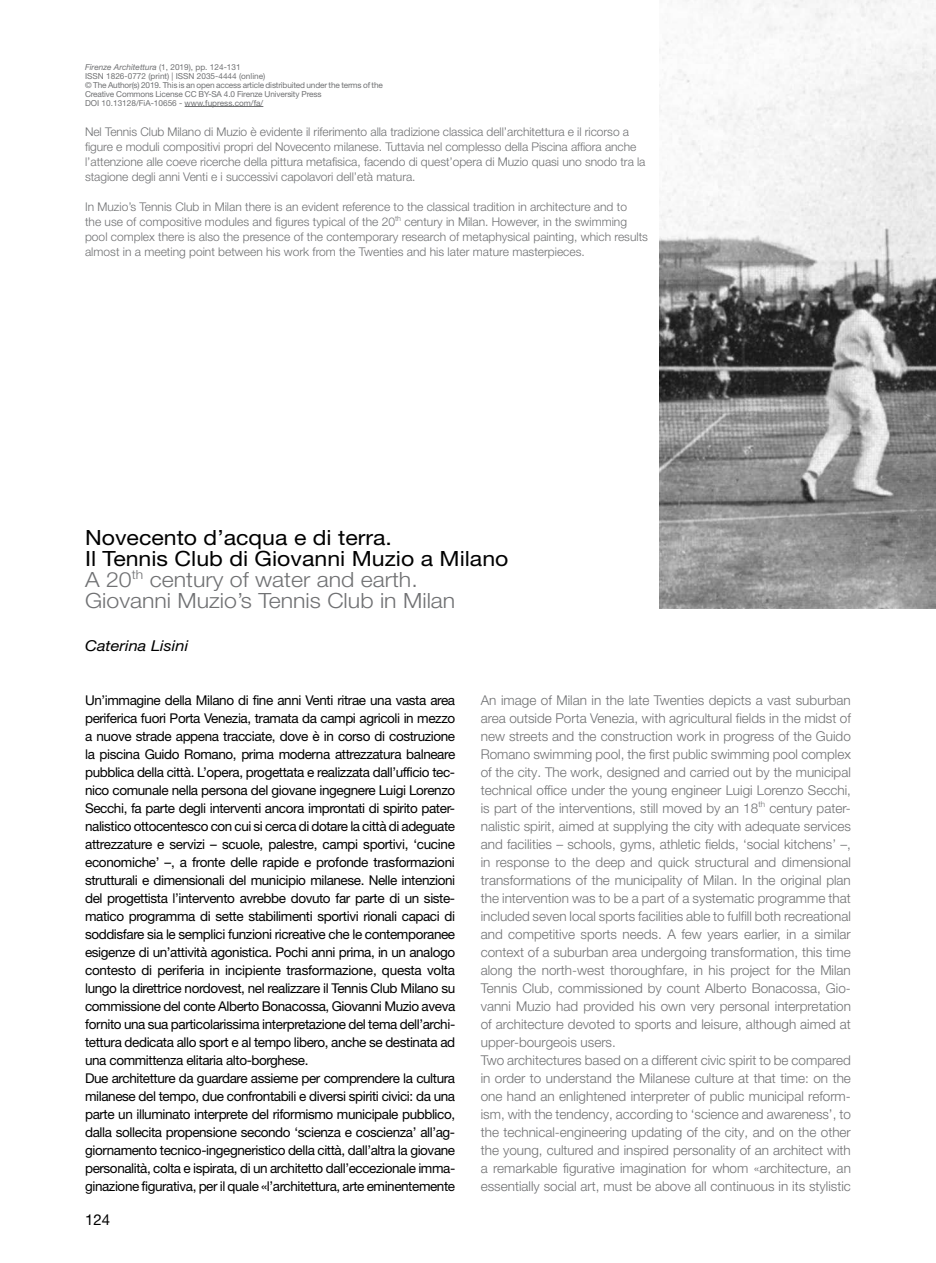
<style>
.page{position:relative;width:936px;height:1263px;background:#fff}
.page>*{position:absolute;margin:0;border:0;box-sizing:border-box;transform-origin:0 0}
.t1{font:21px/21px "Helvetica Neue LT Pro";color:#000;scale:1.1 1}
.t2{font:italic 15px "Helvetica Neue LT Pro";color:#000;scale:1.1 1}
.t3{font:15px "Helvetica Neue LT Pro";color:#000}
.t4{font:13.5px/18px "Helvetica Neue LT Pro";letter-spacing:-.03em;color:#000}
.t5{font:300 13.5px/18px "Helvetica Neue LT Pro";color:#707173}
.t6{font:300 12px/15px "Helvetica Neue LT Pro";letter-spacing:-.005em;color:#707173}
.t7{font:8.25px/9px "Helvetica Neue LT Pro";letter-spacing:-.02em;color:#707173}
.s1{font-style:italic}
.s2{font-weight:300;color:#707173}
</style>
<div class="page">
<hr style="left:185px;top:106px;width:78px;height:1px;background:#707173">
<img style="left:659px;top:0;width:276px;height:608px">
<p class="t7" style="left:85px;top:62px;width:299px"><span class="s1">Firenze Architettura</span> (1, 2019), pp. 124-131<br>ISSN 1826-0772 (print) | ISSN 2035-4444 (online)<br>© The Author(s) 2019. This is an open access article distribuited under the terms of the Creative Commons License CC BY-SA 4.0 Firenze University Press<br>DOI 10.13128/FiA-10656 - www.fupress.com/fa/</p>
<p class="t6" style="left:85px;top:124px;width:562px">Nel Tennis Club Milano di Muzio è evidente il riferimento alla tradizione classica dell’architettura e il ricorso a figure e moduli compositivi propri del Novecento milanese. Tuttavia nel complesso della Piscina affiora anche l’attenzione alle coeve ricerche della pittura metafisica, facendo di quest’opera di Muzio quasi uno snodo tra la stagione degli anni Venti e i successivi capolavori dell’età matura.</p>
<p class="t6" style="left:85px;top:199px;width:564px">In Muzio’s Tennis Club in Milan there is an evident reference to the classical tradition in architecture and to<br>the use of compositive modules and figures typical of the 20<sup>th</sup> century in Milan. However, in the swimming pool complex there is also the presence of the contemporary research of metaphysical painting, which results almost in a meeting point between his work from the Twenties and his later mature masterpieces.</p>
<h1 class="t1" style="left:85px;top:527px;width:386px">Novecento d’acqua e di terra.<br>Il Tennis Club di Giovanni Muzio a Milano <span class="s2">A 20</span><sup>th</sup> <span class="s2">century of water and earth.<br>Giovanni Muzio’s Tennis Club in Milan</span></h1>
<p class="t2" style="left:85px;top:636px;width:95px">Caterina Lisini</p>
<p class="t4" style="left:85px;top:690px;width:371px">Un’immagine della Milano di fine anni Venti ritrae una vasta area periferica fuori Porta Venezia, tramata da campi agricoli in mezzo a nuove strade appena tracciate, dove è in corso di costruzione la piscina Guido Romano, prima moderna attrezzatura balneare pubblica della città. L’opera, progettata e realizzata dall’ufficio tec&shy;nico comunale nella persona del giovane ingegnere Luigi Lorenzo Secchi, fa parte degli interventi ancora improntati di spirito pater&shy;nalistico ottocentesco con cui si cerca di dotare la città di adeguate attrezzature e servizi – scuole, palestre, campi sportivi, ‘cucine economiche’ –, a fronte delle rapide e profonde trasformazioni strutturali e dimensionali del municipio milanese. Nelle intenzioni del progettista l’intervento avrebbe dovuto far parte di un siste&shy;matico programma di sette stabilimenti sportivi rionali capaci di soddisfare sia le semplici funzioni ricreative che le contemporanee esigenze di un’attività agonistica. Pochi anni prima, in un analogo contesto di periferia in incipiente trasformazione, questa volta lungo la direttrice nordovest, nel realizzare il Tennis Club Milano su commissione del conte Alberto Bonacossa, Giovanni Muzio aveva fornito una sua particolarissima interpretazione del tema dell’archi&shy;tettura dedicata allo sport e al tempo libero, anche se destinata ad una committenza elitaria alto-borghese.<br>Due architetture da guardare assieme per comprendere la cultura milanese del tempo, due confrontabili e diversi spiriti civici: da una parte un illuminato interprete del riformismo municipale pubblico, dalla sollecita propensione secondo ‘scienza e coscienza’ all’ag&shy;giornamento tecnico-ingegneristico della città, dall’altra la giovane personalità, colta e ispirata, di un architetto dall’eccezionale imma&shy;ginazione figurativa, per il quale «l’architettura, arte eminentemente</p>
<p class="t3" style="left:85px;top:1210px;width:27px">124</p>
<p class="t5" style="left:480px;top:690px;width:371px">An image of Milan in the late Twenties depicts a vast suburban area outside Porta Venezia, with agricultural fields in the midst of new streets and the construction work in progress of the Guido Romano swimming pool, the first public swimming pool complex of the city. The work, designed and carried out by the municipal technical office under the young engineer Luigi Lorenzo Secchi, is part of the interventions, still moved by an 18<sup>th</sup> century pater&shy;nalistic spirit, aimed at supplying the city with adequate services and facilities – schools, gyms, athletic fields, ‘social kitchens’ –, in response to the deep and quick structural and dimensional transformations of the municipality of Milan. In the original plan the intervention was to be a part of a systematic programme that included seven local sports facilities able to fulfill both recreational and competitive sports needs. A few years earlier, in a similar context of a suburban area undergoing transformation, this time along the north-west thoroughfare, in his project for the Milan Tennis Club, commissioned by count Alberto Bonacossa, Gio&shy;vanni Muzio had provided his own very personal interpretation of architecture devoted to sports and leisure, although aimed at upper-bourgeois users.<br>Two architectures based on a different civic spirit to be compared in order to understand the Milanese culture at that time: on the one hand an enlightened interpreter of public municipal reform&shy;ism, with the tendency, according to ‘science and awareness’, to the technical-engineering updating of the city, and on the other the young, cultured and inspired personality of an architect with a remarkable figurative imagination for whom «architecture, an essentially social art, must be above all continuous in its stylistic</p>
</div>
